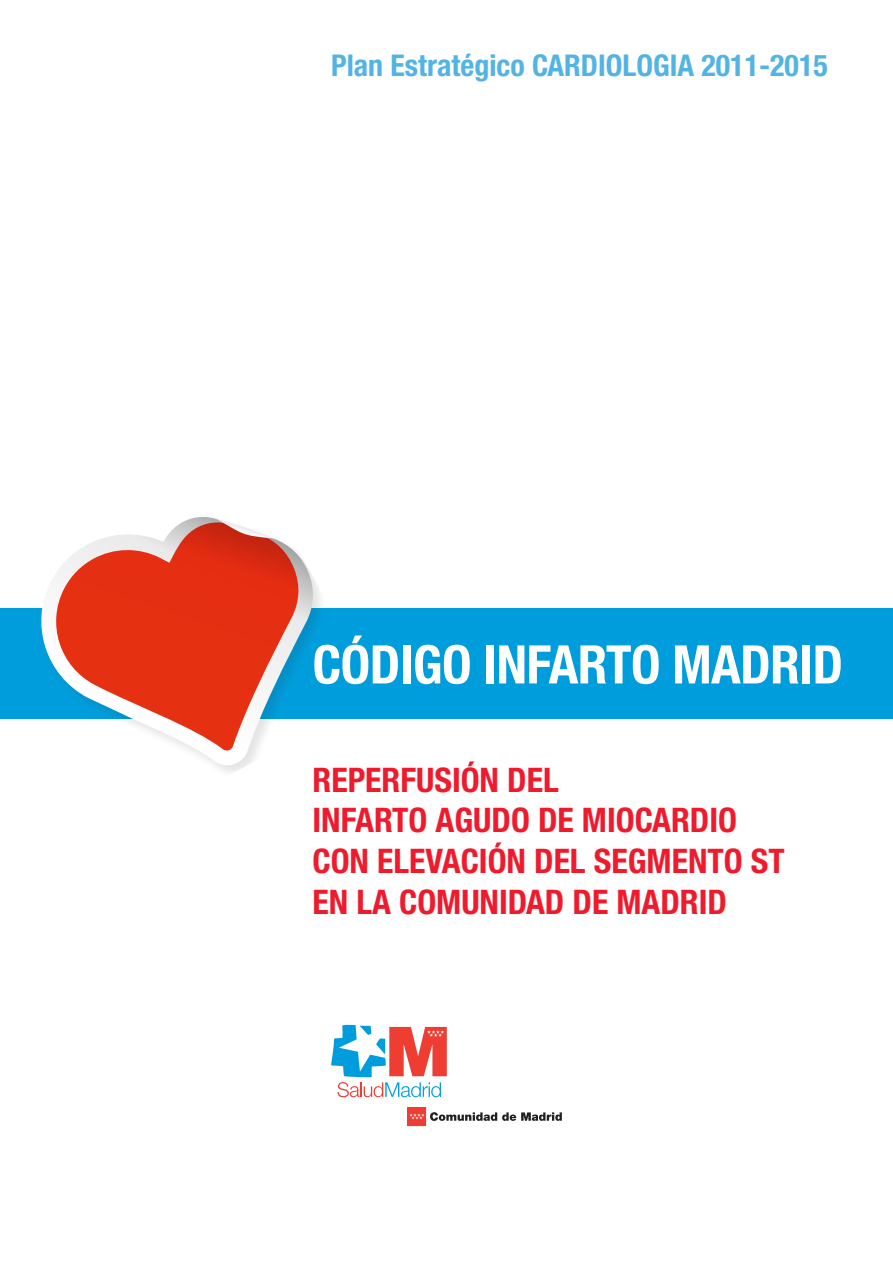
<style>
.page{position:relative;width:893px;height:1263px;background:#fff}
.page>*{position:absolute;margin:0;border:0;box-sizing:border-box;transform-origin:0 0}
.t1{font:700 condensed 53.25px "Helvetica Neue";color:#fff}
.t2{font:700 condensed 33.9px/40.7px "Helvetica Neue";color:#ee1b2d}
.t3{font:700 condensed 30px "Helvetica Neue";color:#52b3e5}
</style>
<div class="page">
<div style="left:0;top:608px;width:893px;height:111px;background:#009ddc"></div>
<svg style="left:331px;top:1024px;width:116px;height:73px"></svg>
<svg style="left:407px;top:1107px;width:155px;height:19px"></svg>
<div style="left:39px;top:515px;width:288px;height:264px;background:#231f20;opacity:.12"></div>
<svg style="left:39px;top:517px;width:276px;height:249px"></svg>
<svg style="left:46px;top:522px;width:255px;height:229px"></svg>
<svg style="left:217px;top:519px;width:56px;height:19px"></svg>
<p class="t3" style="left:331px;top:48px;width:498px">PLAN ESTRATÉGICO CARDIOLOGIA 2011-2015</p>
<h1 class="t1" style="left:313px;top:632px;width:27px">CÓDIGO</h1>
<h1 class="t1" style="left:483px;top:632px;width:26px">INFARTO</h1>
<h1 class="t1" style="left:672px;top:632px;width:29px">MADRID</h1>
<p class="t2" style="left:313px;top:759px;width:474px">REPERFUSIÓN DEL<br>INFARTO AGUDO DE MIOCARDIO<br>CON ELEVACIÓN DEL SEGMENTO ST<br>EN LA COMUNIDAD DE MADRID</p>
</div>
